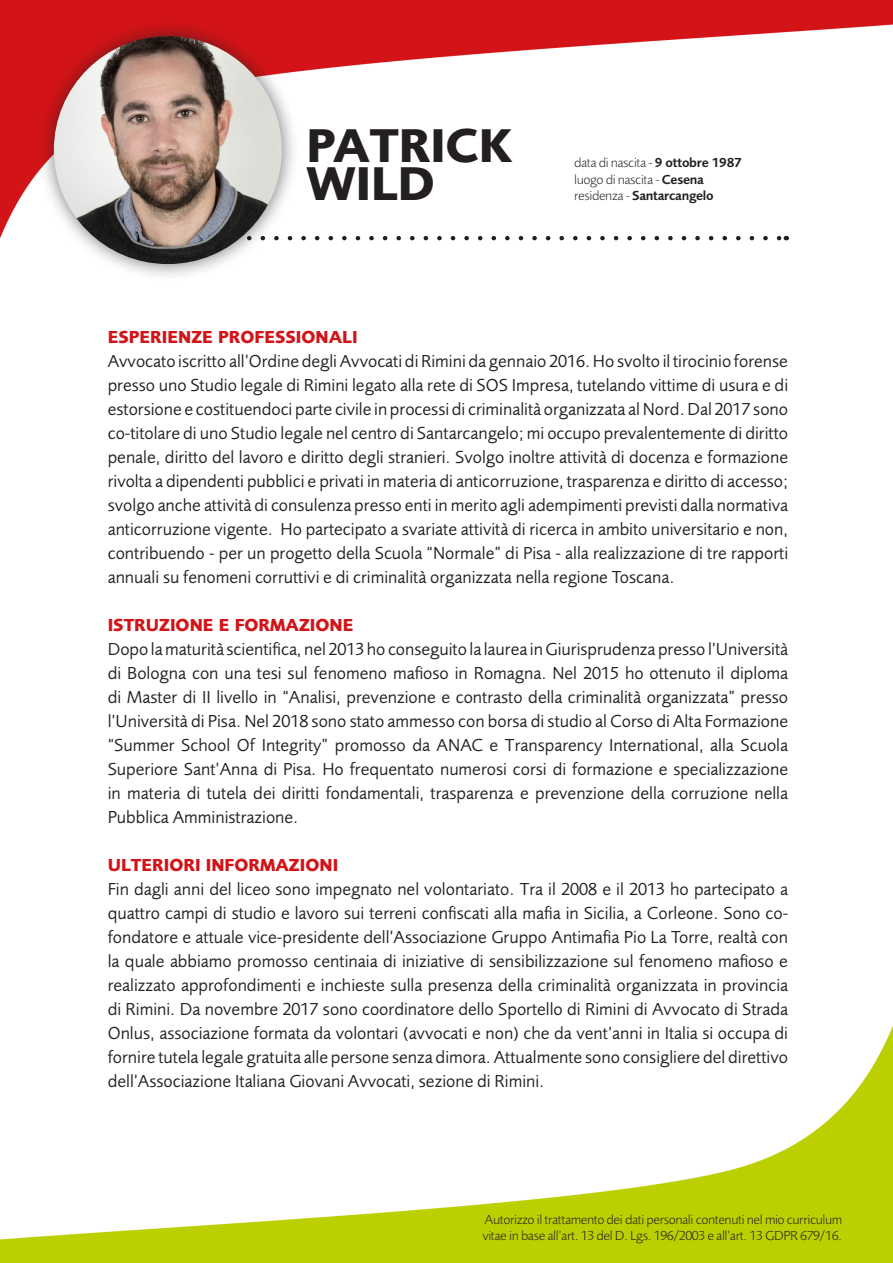
<style>
.page{position:relative;width:893px;height:1263px;background:#fff}
.page>*{position:absolute;margin:0;border:0;box-sizing:border-box;transform-origin:0 0}
.t1{font:700 49.05px "Foundry Sans";color:#231f20}
.t2{font:18px/24px "Foundry Sans";color:#231f20;text-align:justify}
.t3{font:700 18px "Foundry Sans";color:#d21318}
.t4{font:300 13.5px/16.2px "Foundry Sans";letter-spacing:-.02em;color:#231f20}
.t5{font:600 13.5px "Foundry Sans";letter-spacing:-.02em;color:#231f20}
.s1{font-weight:600}
.s2{font-weight:300}
</style>
<div class="page">
<img style="left:0;top:0;width:893px;height:1263px">
<svg style="left:299px;top:236px;width:480px;height:4px"></svg>
<div style="left:37px;top:19px;width:262px;height:262px;background:#231f20;opacity:.6"></div>
<img style="left:54px;top:36px;width:228px;height:228px;border-radius:114px">
<p class="t1" style="left:306px;top:107px;width:208px">PATRICK</p>
<p class="t1" style="left:306px;top:145px;width:130px">WILD</p>
<p class="t4" style="left:574px;top:154px;width:169px">data di nascita - <span class="s1">9 ottobre 1987</span></p>
<p class="t4" style="left:574px;top:170px;width:131px">luogo di nascita - <span class="s1">Cesena</span></p>
<p class="t5" style="left:574px;top:185px;width:141px"><span class="s2">residenza -</span> Santarcangelo</p>
<p class="t3" style="left:108px;top:323px;width:251px">ESPERIENZE PROFESSIONALI</p>
<p class="t2" style="left:108px;top:348px;width:682px">Avvocato iscritto all’Ordine degli Avvocati di Rimini da gennaio 2016. Ho svolto il tirocinio forense presso uno Studio legale di Rimini legato alla rete di SOS Impresa, tutelando vittime di usura e di estorsione e costituendoci parte civile in processi di criminalità organizzata al Nord. Dal 2017 sono co-titolare di uno Studio legale nel centro di Santarcangelo; mi occupo prevalentemente di diritto penale, diritto del lavoro e diritto degli stranieri. Svolgo inoltre attività di docenza e formazione rivolta a dipendenti pubblici e privati in materia di anticorruzione, trasparenza e diritto di accesso; svolgo anche attività di consulenza presso enti in merito agli adempimenti previsti dalla normativa anticorruzione vigente. Ho partecipato a svariate attività di ricerca in ambito universitario e non, contribuendo - per un progetto della Scuola “Normale” di Pisa - alla realizzazione di tre rapporti annuali su fenomeni corruttivi e di criminalità organizzata nella regione Toscana.</p>
<p class="t3" style="left:108px;top:611px;width:247px">ISTRUZIONE E FORMAZIONE</p>
<p class="t2" style="left:108px;top:636px;width:682px">Dopo la maturità scientifica, nel 2013 ho conseguito la laurea in Giurisprudenza presso l’Università di Bologna con una tesi sul fenomeno mafioso in Romagna. Nel 2015 ho ottenuto il diploma di Master di II livello in “Analisi, prevenzione e contrasto della criminalità organizzata” presso l’Università di Pisa. Nel 2018 sono stato ammesso con borsa di studio al Corso di Alta Formazione “Summer School Of Integrity” promosso da ANAC e Transparency International, alla Scuola Superiore Sant’Anna di Pisa. Ho frequentato numerosi corsi di formazione e specializzazione in materia di tutela dei diritti fondamentali, trasparenza e prevenzione della corruzione nella Pubblica Amministrazione.</p>
<p class="t3" style="left:108px;top:851px;width:232px">ULTERIORI INFORMAZIONI</p>
<p class="t2" style="left:108px;top:876px;width:682px">Fin dagli anni del liceo sono impegnato nel volontariato. Tra il 2008 e il 2013 ho partecipato a quattro campi di studio e lavoro sui terreni confiscati alla mafia in Sicilia, a Corleone. Sono co&shy;fondatore e attuale vice-presidente dell’Associazione Gruppo Antimafia Pio La Torre, realtà con la quale abbiamo promosso centinaia di iniziative di sensibilizzazione sul fenomeno mafioso e realizzato approfondimenti e inchieste sulla presenza della criminalità organizzata in provincia di Rimini. Da novembre 2017 sono coordinatore dello Sportello di Rimini di Avvocato di Strada Onlus, associazione formata da volontari (avvocati e non) che da vent’anni in Italia si occupa di fornire tutela legale gratuita alle persone senza dimora. Attualmente sono consigliere del direttivo dell’Associazione Italiana Giovani Avvocati, sezione di Rimini.</p>
<p class="t4" style="left:482px;top:1211px;width:361px">Autorizzo il trattamento dei dati personali contenuti nel mio curriculum vitae in base all’art. 13 del D. Lgs. 196/2003 e all’art. 13 GDPR 679/16.</p>
</div>
